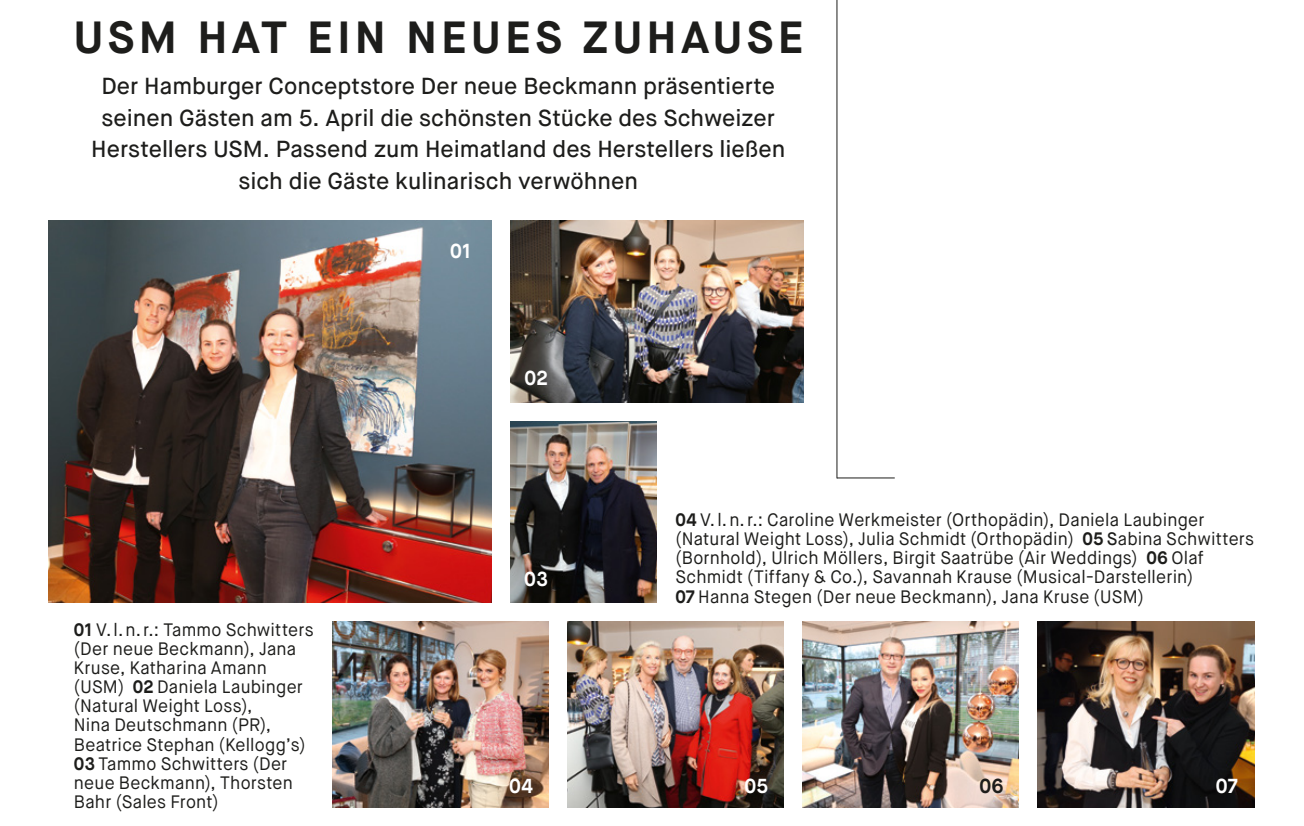
<style>
.page{position:relative;width:1304px;height:826px;background:#fff}
.page>*{position:absolute;margin:0;border:0;box-sizing:border-box;transform-origin:0 0}
.t1{font:700 45px "Maison Neue";letter-spacing:.09em;color:#1d1d1b}
.t2{font:500 23.18px/31.5px "Maison Neue";color:#1d1d1b;text-align:center}
.t3{font:700 20.25px "Maison Neue";letter-spacing:.01em;color:#fff;scale:.96 1}
.t4{font:700 20.25px "Maison Neue";color:#1d1d1b;scale:.96 1}
.t5{font:18px/19.1px "Maison Neue";letter-spacing:.01em;color:#1d1d1b;scale:.96 1}
.s1{font-weight:700}
.s2{font-weight:500}
</style>
<div class="page">
<img style="left:567px;top:621px;width:216px;height:186px">
<img style="left:332px;top:621px;width:216px;height:186px">
<img style="left:802px;top:621px;width:217px;height:186px">
<img style="left:1038px;top:621px;width:216px;height:186px">
<img style="left:48px;top:221px;width:443px;height:381px">
<img style="left:510px;top:221px;width:294px;height:181px">
<img style="left:510px;top:421px;width:146px;height:181px">
<hr style="left:837px;top:477px;width:58px;height:1px;background:#1d1d1b">
<hr style="left:836px;top:0;width:1px;height:478px;background:#1d1d1b">
<h1 class="t1" style="left:74px;top:8px;width:731px">USM HAT EIN NEUES ZUHAUSE</h1>
<p class="t2" style="left:91px;top:71px;width:695px">Der Hamburger Conceptstore Der neue Beckmann präsentierte seinen Gästen am 5. April die schönsten Stücke des Schweizer Herstellers USM. Passend zum Heimatland des Herstellers ließen sich die Gäste kulinarisch verwöhnen</p>
<p class="t5" style="left:74px;top:620px;width:251px"><span class="s1">01</span> V.l.n.r.: Tammo Schwitters (Der neue Beckmann), Jana<br>Kruse, Katharina Amann (USM) <span class="s1">02</span> Daniela Laubinger (Natural Weight Loss),<br>Nina Deutschmann (PR),<br>Beatrice Stephan (Kellogg’s)<br><span class="s1">03</span> Tammo Schwitters (Der neue Beckmann), Thorsten<br>Bahr (Sales Front)</p>
<p class="t3" style="left:450px;top:238px;width:24px">01</p>
<p class="t3" style="left:524px;top:364px;width:26px">02</p>
<p class="t3" style="left:524px;top:566px;width:26px">03</p>
<p class="t5" style="left:675px;top:510px;width:604px"><span class="s1">04</span> V.l.n.r.: Caroline Werkmeister (Orthopädin), Daniela Laubinger (Natural Weight Loss), Julia Schmidt (Orthopädin) <span class="s1">05</span> <span class="s2">S</span>abina Schwitters (Bornhold), Ulrich Möllers, Birgit Saatrübe (Air Weddings) <span class="s1">06</span> Olaf Schmidt (Tiffany &amp; Co.), Savannah Krause (Musical-Darstellerin)<br><span class="s1">07</span> Hanna Stegen (Der neue Beckmann), Jana Kruse (USM)</p>
<p class="t3" style="left:509px;top:773px;width:26px">04</p>
<p class="t4" style="left:979px;top:773px;width:27px">06</p>
<p class="t3" style="left:1216px;top:773px;width:24px">07</p>
<p class="t3" style="left:744px;top:773px;width:26px">05</p>
</div>
